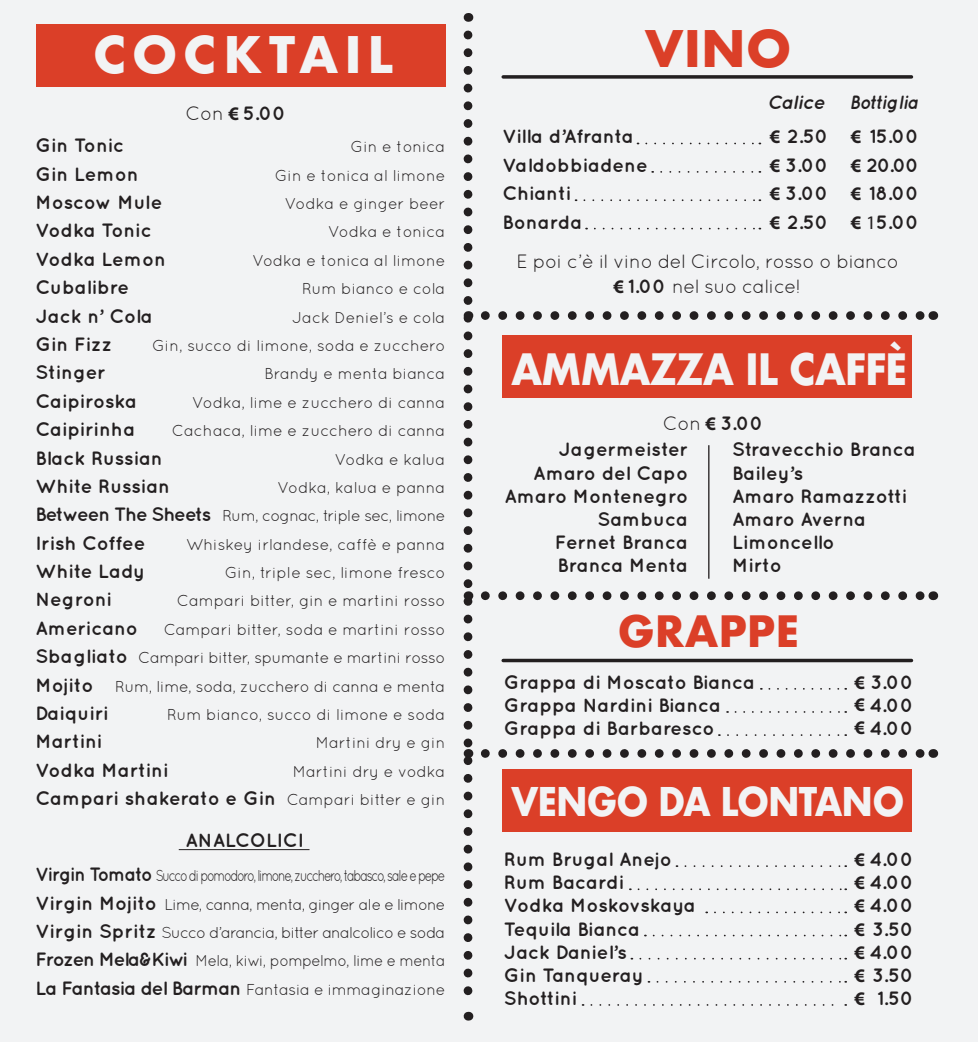
<style>
.page{position:relative;width:978px;height:1042px;background:#fff}
.page>*{position:absolute;margin:0;border:0;box-sizing:border-box;transform-origin:0 0}
.t1{font:700 49px "Futura";letter-spacing:.115em;color:#f2f3f4}
.t2{font:700 49px "Futura";color:#db3f28}
.t3{font:700 42px "Futura";letter-spacing:-.03em;color:#f2f3f4;scale:.93 1}
.t4{font:700 42px "Futura";color:#db3f28}
.t5{font:700 38.5px "Futura";letter-spacing:-.03em;color:#f2f3f4;scale:.9 1}
.t6{font:700 19.25px/23.1px "Quicksand";color:#231f20}
.t7{font:19.25px "Quicksand";letter-spacing:-.02em;color:#231f20}
.t8{font:italic 700 19.25px "Quicksand";color:#231f20;scale:.93 1}
.t9{font:italic 700 19.25px "Quicksand";color:#231f20}
.t10{font:700 19.25px "Myriad Pro";color:#231f20}
.t11{font:15.75px/28.3px "Quicksand";color:#231f20;text-align:justify}
.t12{font:15.75px/28.3px "Quicksand";color:#231f20;text-align:justify;scale:.78 1}
.t13{font:15.75px/28.3px "Quicksand";letter-spacing:-.04em;color:#231f20;text-align:right}
.s1{font-weight:400}
.s2{font-family:"Myriad Pro"}
.s3{font-weight:700;font-size:19.25px}
.s4{font-weight:400;font-size:15.75px}
.s5{font-family:"Myriad Pro";font-weight:400}
.s6{font-family:"Myriad Pro";font-weight:700}
.s7{font-weight:700}
</style>
<div class="page">
<hr style="left:977px;top:0;width:1px;height:1042px;background:#f2f3f4">
<div style="left:0;top:0;width:977px;height:1042px;background:#f2f3f4"></div>
<svg style="left:769px;top:688px;width:77px;height:2px"></svg>
<svg style="left:735px;top:711px;width:111px;height:2px"></svg>
<svg style="left:727px;top:734px;width:119px;height:2px"></svg>
<svg style="left:685px;top:865px;width:161px;height:2px"></svg>
<svg style="left:638px;top:888px;width:208px;height:2px"></svg>
<svg style="left:714px;top:911px;width:132px;height:2px"></svg>
<svg style="left:653px;top:934px;width:193px;height:2px"></svg>
<svg style="left:640px;top:958px;width:206px;height:1px"></svg>
<svg style="left:657px;top:981px;width:189px;height:1px"></svg>
<svg style="left:591px;top:1004px;width:255px;height:2px"></svg>
<svg style="left:503px;top:75px;width:408px;height:4px;background:#3c393a"></svg>
<hr style="left:503px;top:659px;width:408px;height:3px;background:#231f20">
<svg style="left:485px;top:311px;width:439px;height:9px"></svg>
<svg style="left:485px;top:591px;width:439px;height:9px"></svg>
<div style="left:502px;top:335px;width:410px;height:63px;background:#db3f28"></div>
<svg style="left:463px;top:35px;width:9px;height:985px"></svg>
<svg style="left:485px;top:749px;width:439px;height:9px"></svg>
<div style="left:502px;top:769px;width:410px;height:63px;background:#db3f28"></div>
<svg style="left:646px;top:143px;width:114px;height:1px"></svg>
<svg style="left:661px;top:171px;width:99px;height:2px"></svg>
<svg style="left:584px;top:199px;width:176px;height:2px"></svg>
<svg style="left:594px;top:228px;width:166px;height:1px"></svg>
<div style="left:36px;top:24px;width:409px;height:62px;background:#db3f28"></div>
<hr style="left:708px;top:445px;width:1px;height:134px;background:#231f20">
<hr style="left:179px;top:849px;width:130px;height:1px;background:#231f20">
<h1 class="t1" style="left:93px;top:20px;width:302px">COCKTAIL</h1>
<p class="t6" style="left:185px;top:101px;width:102px"><span class="s1">Con</span> <span class="s2">€</span> 5.00</p>
<p class="t6" style="left:35px;top:133px;width:90px">Gin Tonic</p>
<p class="t11" style="left:350px;top:132px;width:96px">Gin e tonica</p>
<p class="t6" style="left:35px;top:162px;width:105px">Gin Lemon</p>
<p class="t11" style="left:275px;top:161px;width:172px">Gin e tonica al limone</p>
<p class="t6" style="left:35px;top:190px;width:128px">Moscow Mule</p>
<p class="t11" style="left:285px;top:189px;width:162px">Vodka e ginger beer</p>
<p class="t6" style="left:35px;top:218px;width:118px">Vodka Tonic</p>
<p class="t11" style="left:328px;top:218px;width:119px">Vodka e tonica</p>
<p class="t6" style="left:35px;top:247px;width:132px">Vodka Lemon</p>
<p class="t11" style="left:252px;top:246px;width:194px">Vodka e tonica al limone</p>
<p class="t6" style="left:35px;top:275px;width:95px">Cubalibre</p>
<p class="t11" style="left:302px;top:274px;width:145px">Rum bianco e cola</p>
<p class="t6" style="left:35px;top:304px;width:119px">Jack n’ Cola</p>
<p class="t11" style="left:292px;top:303px;width:155px">Jack Deniel’s e cola</p>
<p class="t6" style="left:35px;top:332px;width:79px">Gin Fizz</p>
<p class="t11" style="left:152px;top:331px;width:295px">Gin, succo di limone, soda e zucchero</p>
<p class="t6" style="left:35px;top:360px;width:72px">Stinger</p>
<p class="t11" style="left:264px;top:359px;width:182px">Brandy e menta bianca</p>
<p class="t6" style="left:35px;top:389px;width:103px">Caipiroska</p>
<p class="t11" style="left:192px;top:388px;width:254px">Vodka, lime e zucchero di canna</p>
<p class="t6" style="left:35px;top:417px;width:101px">Caipirinha</p>
<p class="t11" style="left:172px;top:416px;width:275px">Cachaca, lime e zucchero di canna</p>
<p class="t6" style="left:35px;top:446px;width:129px">Black Russian</p>
<p class="t11" style="left:335px;top:445px;width:112px">Vodka e kalua</p>
<p class="t6" style="left:35px;top:474px;width:136px">White Russian</p>
<p class="t13" style="left:35px;top:473px;width:411px">Vodka, kalua e panna<br><span class="s3">Between The Sheets</span> Rum, cognac, triple sec, limone</p>
<p class="t6" style="left:35px;top:531px;width:111px">Irish Coffee</p>
<p class="t11" style="left:186px;top:530px;width:260px">Whiskey irlandese, caffè e panna</p>
<p class="t6" style="left:35px;top:559px;width:111px">White Lady</p>
<p class="t11" style="left:225px;top:558px;width:222px">Gin, triple sec, limone fresco</p>
<p class="t6" style="left:35px;top:587px;width:78px">Negroni</p>
<p class="t11" style="left:177px;top:586px;width:270px">Campari bitter, gin e martini rosso</p>
<p class="t6" style="left:35px;top:616px;width:104px">Americano</p>
<p class="t11" style="left:35px;top:615px;width:411px;text-indent:128px">Campari bitter, soda e martini rosso <span class="s3">Sbagliato</span> Campari bitter, spumante e martini rosso <span class="s3">Mojito</span> Rum, lime, soda, zucchero di canna e menta</p>
<p class="t6" style="left:35px;top:701px;width:75px">Daiquiri</p>
<p class="t11" style="left:167px;top:700px;width:280px">Rum bianco, succo di limone e soda</p>
<p class="t6" style="left:35px;top:729px;width:68px">Martini</p>
<p class="t11" style="left:315px;top:728px;width:131px">Martini dry e gin</p>
<p class="t6" style="left:35px;top:758px;width:135px">Vodka Martini</p>
<p class="t11" style="left:293px;top:757px;width:154px">Martini dry e vodka</p>
<p class="t6" style="left:35px;top:786px;width:411px">Campari shakerato e Gin <span class="s4">Campari bitter e gin</span></p>
<p class="t6" style="left:185px;top:828px;width:120px">ANALCOLICI</p>
<p class="t12" style="left:35px;top:861px;width:527px"><span class="s3">Virgin Tomato</span> Succo di pomodoro, limone, zucchero, tabasco, sale e pepe <span class="s3">Virgin Mojito</span> Lime, canna, menta, ginger ale e limone <span class="s3">Virgin Spritz</span> Succo d’arancia, bitter analcolico e soda <span class="s3">Frozen Mela&amp;Kiwi</span> Mela, kiwi, pompelmo, lime e menta <span class="s3">La Fantasia del Barman</span> Fantasia e immaginazione</p>
<h1 class="t2" style="left:644px;top:13px;width:148px">VINO</h1>
<p class="t9" style="left:767px;top:91px;width:59px">Calice</p>
<p class="t8" style="left:849px;top:91px;width:76px">Bottiglia</p>
<p class="t6" style="left:502px;top:124px;width:133px">Villa d’Afranta</p>
<p class="t6" style="left:769px;top:122px;width:60px;line-height:28.3px;text-align:justify"><span class="s2">€</span> 2.50 <span class="s2">€</span> 3.00 <span class="s2">€</span> 3.00 <span class="s2">€</span> 2.50</p>
<p class="t6" style="left:850px;top:122px;width:70px;line-height:28.3px;text-align:justify"><span class="s2">€</span> 15.00 <span class="s2">€</span> 20.00 <span class="s2">€</span> 18.00 <span class="s2">€</span> <span class="s5">1</span>5.00</p>
<p class="t6" style="left:502px;top:150px;width:147px;line-height:28.3px">Valdobbiadene<br>Chianti<br>Bonarda</p>
<p class="t7" style="left:516px;top:250px;width:384px">E poi c’è il vino del Circolo, rosso o bianco</p>
<p class="t7" style="left:613px;top:275px;width:188px"><span class="s6">€</span> <span class="s7">1.00</span> nel suo calice!</p>
<h2 class="t3" style="left:511px;top:338px;width:428px">AMMAZZA IL CAFFÈ</h2>
<p class="t6" style="left:662px;top:411px;width:102px"><span class="s1">Con</span> <span class="s2">€</span> 3.00</p>
<p class="t6" style="left:504px;top:437px;width:185px;text-align:right">Jagermeister<br>Amaro del Capo<br>Amaro Montenegro<br>Sambuca<br>Fernet Branca<br>Branca Menta</p>
<p class="t6" style="left:732px;top:437px;width:185px">Stravecchio Branca<br>Bailey’s<br>Amaro Ramazzotti<br>Amaro Averna<br>Limoncello<br>Mirto</p>
<h2 class="t4" style="left:617px;top:601px;width:183px">GRAPPE</h2>
<p class="t6" style="left:504px;top:670px;width:252px">Grappa di Moscato Bianca<br>Grappa Nardini Bianca<br>Grappa di Barbaresco</p>
<p class="t6" style="left:854px;top:670px;width:61px"><span class="s2">€</span> 3.00</p>
<p class="t6" style="left:854px;top:693px;width:61px"><span class="s2">€</span> 4.00 <span class="s2">€</span> 4.00</p>
<h3 class="t5" style="left:511px;top:773px;width:438px">VENGO DA LONTANO</h3>
<p class="t6" style="left:504px;top:847px;width:193px">Rum Brugal Anejo<br>Rum Bacardi<br>Vodka Moskovskaya<br>Tequila Bianca<br>Jack Daniel’s<br>Gin Tanqueray<br>Shottini</p>
<p class="t6" style="left:854px;top:847px;width:61px;text-align:justify"><span class="s2">€</span> 4.00 <span class="s2">€</span> 4.00 <span class="s2">€</span> 4.00 <span class="s2">€</span> 3.50 <span class="s2">€</span> 4.00 <span class="s2">€</span> 3.50</p>
<p class="t10" style="left:854px;top:986px;width:12px">€</p>
<p class="t6" style="left:877px;top:986px;width:38px">1.50</p>
</div>
